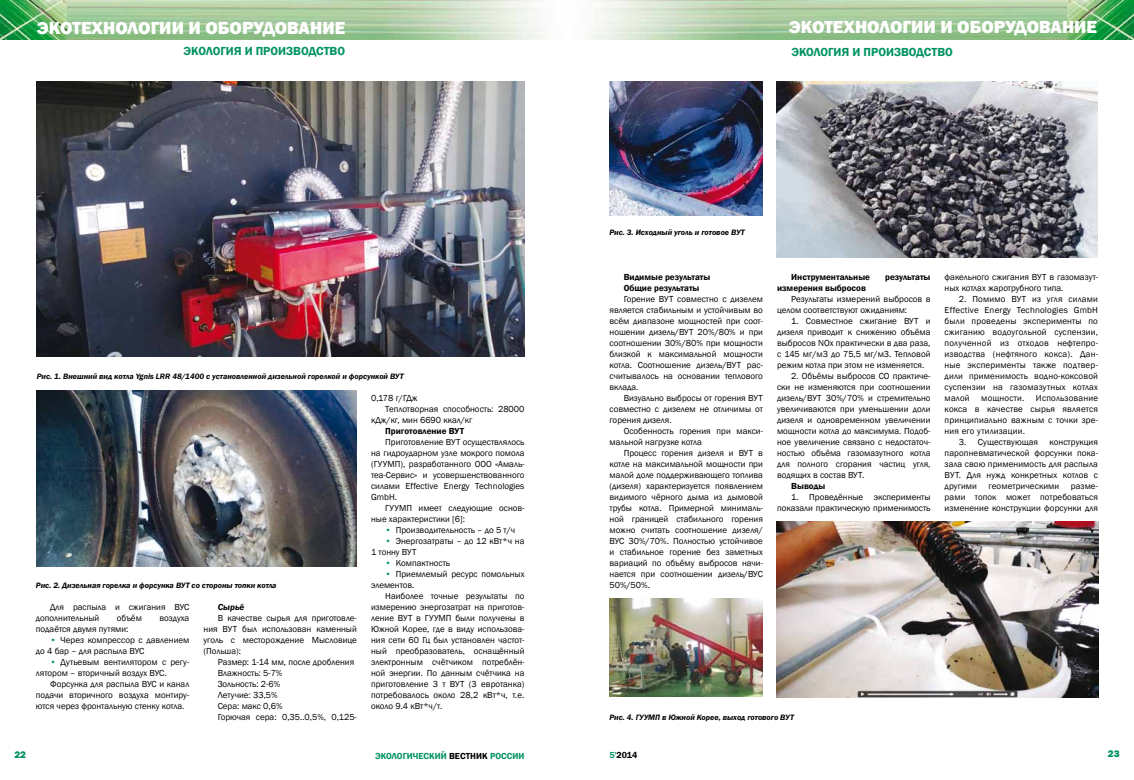
<style>
.page{position:relative;width:1134px;height:780px;background:#fff}
.page>*{position:absolute;margin:0;border:0;box-sizing:border-box;transform-origin:0 0}
.t1{font:800 18px "Franklin Gothic";color:#fff}
.t2{font:600 12px "Franklin Gothic";color:#009360}
.t3{font:800 10px "Franklin Gothic";color:#009360}
.t4{font:9px/11px "Franklin Gothic";color:#000;text-align:justify}
.t5{font:600 9px/11px "Franklin Gothic";color:#000}
.t6{font:600 9px "Franklin Gothic";color:#009360}
.t7{font:9px "Franklin Gothic";letter-spacing:.02em;color:#000}
.t8{font:italic 600 9px "Franklin Gothic";color:#000}
.t9{font:italic 600 8px "Franklin Gothic";color:#000}
.s1{color:#009360}
.s2{color:#000}
</style>
<div class="page">
<img style="left:0;top:0;width:1134px;height:40px">
<img style="left:37px;top:82px;width:487px;height:274px">
<img style="left:37px;top:390px;width:320px;height:176px">
<img style="left:776px;top:82px;width:321px;height:175px">
<img style="left:609px;top:82px;width:154px;height:133px">
<img style="left:609px;top:598px;width:153px;height:98px">
<img style="left:776px;top:522px;width:322px;height:175px">
<h1 class="t1" style="left:37px;top:16px;width:310px">ЭКОТЕХНОЛОГИИ И ОБОРУДОВАНИЕ</h1>
<h1 class="t1" style="left:789px;top:15px;width:310px">ЭКОТЕХНОЛОГИИ И ОБОРУДОВАНИЕ</h1>
<h2 class="t2" style="left:184px;top:44px;width:163px">ЭКОЛОГИЯ И ПРОИЗВОДСТВО</h2>
<h2 class="t2" style="left:791px;top:44px;width:163px">ЭКОЛОГИЯ И ПРОИЗВОДСТВО</h2>
<p class="t9" style="left:37px;top:371px;width:368px">Рис. 1. Внешний вид котла Ygnis LRR 48/1400 с установленной дизельной горелкой и форсункой ВУТ</p>
<p class="t9" style="left:36px;top:580px;width:242px">Рис. 2. Дизельная горелка и форсунка ВУТ со стороны топки котла</p>
<p class="t4" style="left:36px;top:601px;width:155px;text-indent:14px">Для распыла и сжигания ВУС дополнительный</p>
<p class="t4" style="left:117px;top:612px;width:26px">объём</p>
<p class="t4" style="left:159px;top:612px;width:31px">воздуха</p>
<p class="t4" style="left:36px;top:623px;width:94px">подаётся двумя путями:</p>
<p class="t4" style="left:36px;top:634px;width:155px;text-indent:14px"><span class="s1">•</span> Через компрессор с давлением до 4 бар – для распыла ВУС</p>
<p class="t4" style="left:36px;top:656px;width:155px;text-indent:14px"><span class="s1">•</span> Дутьевым вентилятором с регу&shy;лятором – вторичный воздух ВУС.</p>
<p class="t4" style="left:36px;top:678px;width:155px;text-indent:14px">Форсунка для распыла ВУС и канал подачи вторичного воздуха монтиру&shy;ются через фронтальную стенку котла.</p>
<p class="t8" style="left:218px;top:601px;width:28px">Сырьё</p>
<p class="t4" style="left:204px;top:612px;width:155px;text-indent:14px">В качестве сырья для приготовле&shy;ния ВУТ был использован каменный уголь с месторождение Мысловице (Польша):</p>
<p class="t4" style="left:218px;top:656px;width:141px;text-align:left">Размер: 1-14 мм, после дробления<br>Влажность: 5-7%<br>Зольность: 2-6%<br>Летучие: 33,5%<br>Сера: макс 0,6%<br>Горючая сера: 0,35..0,5%, 0,125-</p>
<p class="t4" style="left:371px;top:392px;width:48px">0,178 г/ГДж</p>
<p class="t4" style="left:385px;top:403px;width:141px">Теплотворная способность: 28000</p>
<p class="t4" style="left:371px;top:414px;width:103px">кДж/кг, мин 6690 ккал/кг</p>
<p class="t5" style="left:385px;top:425px;width:70px">Приготовление ВУТ</p>
<p class="t4" style="left:371px;top:436px;width:155px;text-indent:14px">Приготовление ВУТ осуществлялось на гидроударном узле мокрого помола (ГУУМП), разработанного ООО «Амаль&shy;теа-Сервис» и усовершенствованного силами Effective Energy Technologies GmbH.</p>
<p class="t4" style="left:371px;top:502px;width:155px;text-indent:14px">ГУУМП имеет следующие основ&shy;ные характеристики [6]:</p>
<p class="t4" style="left:385px;top:524px;width:131px"><span class="s1">•</span> Производительность – до 5 т/ч</p>
<p class="t4" style="left:371px;top:535px;width:155px;text-indent:14px"><span class="s1">•</span> Энергозатраты – до 12 кВт*ч на<br>1 тонну ВУТ</p>
<p class="t4" style="left:385px;top:557px;width:66px"><span class="s1">•</span> Компактность</p>
<p class="t4" style="left:371px;top:568px;width:155px;text-indent:14px"><span class="s1">•</span> Приемлемый ресурс помольных элементов.</p>
<p class="t4" style="left:371px;top:590px;width:155px;text-indent:14px">Наиболее точные результаты по измерению энергозатрат на приготов&shy;ление ВУТ в ГУУМП были получены в Южной Корее, где в виду использова&shy;ния сети 60 Гц был установлен частот&shy;ный преобразователь, оснащённый электронным счётчиком потреблён&shy;ной энергии. По данным счётчика на приготовление 3 т ВУТ (3 евротанка) потребовалось около 28,2 кВт*ч, т.е. около 9.4 кВт*ч/т.</p>
<p class="t9" style="left:609px;top:227px;width:137px">Рис. 3. Исходный уголь и готовое ВУТ</p>
<p class="t5" style="left:624px;top:271px;width:88px">Видимые результаты<br>Общие результаты</p>
<p class="t4" style="left:609px;top:293px;width:155px;text-indent:14px">Горение ВУТ совместно с дизелем является стабильным и устойчивым во всём диапазоне мощностей при соот&shy;ношении дизель/ВУТ 20%/80% и при соотношении 30%/80% при мощности близкой к максимальной мощности котла. Соотношение дизель/ВУТ рас&shy;считывалось на основании теплового вклада.</p>
<p class="t4" style="left:609px;top:392px;width:155px;text-indent:14px">Визуально выбросы от горения ВУТ совместно с дизелем не отличимы от горения дизеля.</p>
<p class="t4" style="left:609px;top:425px;width:155px;text-indent:14px">Особенность горения при макси&shy;мальной нагрузке котла</p>
<p class="t4" style="left:609px;top:447px;width:155px;text-indent:14px">Процесс горения дизеля и ВУТ в котле на максимальной мощности при малой доле поддерживающего топлива (дизеля) характеризуется появлением видимого чёрного дыма из дымовой трубы котла. Примерной минималь&shy;ной границей стабильного горения можно считать соотношение дизеля/ ВУС 30%/70%. Полностью устойчивое и стабильное горение без заметных вариаций по объёму выбросов начи&shy;нается при соотношении дизель/ВУС 50%/50%.</p>
<p class="t5" style="left:791px;top:271px;width:80px">Инструментальные</p>
<p class="t5" style="left:885px;top:271px;width:47px">результаты</p>
<p class="t5" style="left:777px;top:282px;width:90px">измерения выбросов</p>
<p class="t4" style="left:777px;top:293px;width:155px;text-indent:14px">Результаты измерений выбросов в целом соответствуют ожиданиям:</p>
<p class="t4" style="left:777px;top:315px;width:155px;text-indent:14px">1. Совместное сжигание ВУТ и дизеля приводит к снижению объёма выбросов NOx практически в два раза, с 145 мг/м3 до 75,5 мг/м3. Тепловой режим котла при этом не изменяется.</p>
<p class="t4" style="left:777px;top:370px;width:155px;text-indent:14px">2. Объёмы выбросов CO практиче&shy;ски не изменяются при соотношении дизель/ВУТ 30%/70% и стремительно увеличиваются при уменьшении доли дизеля и одновременном увеличении мощности котла до максимума. Подоб&shy;ное увеличение связано с недостаточ&shy;ностью объёма газомазутного котла для полного сгорания частиц угля, водящих в состав ВУТ.</p>
<p class="t5" style="left:791px;top:480px;width:36px">Выводы</p>
<p class="t4" style="left:777px;top:491px;width:155px;text-align:right">1. Проведённые эксперименты показали практическую применимость</p>
<p class="t4" style="left:945px;top:271px;width:155px">факельного сжигания ВУТ в газомазут&shy;ных котлах жаротрубного типа.</p>
<p class="t4" style="left:945px;top:293px;width:155px;text-indent:14px">2. Помимо ВУТ из угля силами Effective Energy Technologies GmbH были проведены эксперименты по сжиганию водоугольной суспензии, полученной из отходов нефтепро&shy;изводства (нефтяного кокса). Дан&shy;ные эксперименты также подтвер&shy;дили применимость водно-коксовой суспензии на газомазутных котлах малой</p>
<p class="t4" style="left:945px;top:392px;width:155px;text-indent:91px">Использование кокса в качестве сырья является принципиально важным с точки зре&shy;ния его утилизации.</p>
<p class="t4" style="left:945px;top:436px;width:155px;text-indent:14px">3. Существующая конструкция паропневматической форсунки пока&shy;зала свою применимость для распыла ВУТ. Для нужд конкретных котлов с другими</p>
<p class="t7" style="left:981px;top:392px;width:45px">мощности.</p>
<p class="t4" style="left:945px;top:480px;width:155px;text-indent:126px">разме&shy;рами топок может потребоваться изменение конструкции форсунки для</p>
<p class="t4" style="left:988px;top:480px;width:72px">геометрическими</p>
<p class="t9" style="left:609px;top:712px;width:186px">Рис. 4. ГУУМП в Южной Корее, выход готового ВУТ</p>
<p class="t3" style="left:14px;top:747px;width:13px">22</p>
<p class="t6" style="left:375px;top:750px;width:151px">ЭКОЛОГИЧЕСКИЙ <span class="s2">ВЕСТНИК</span> РОССИИ</p>
<p class="t5" style="left:609px;top:749px;width:30px"><span class="s1">5'</span>2014</p>
<p class="t3" style="left:1108px;top:747px;width:13px">23</p>
</div>
